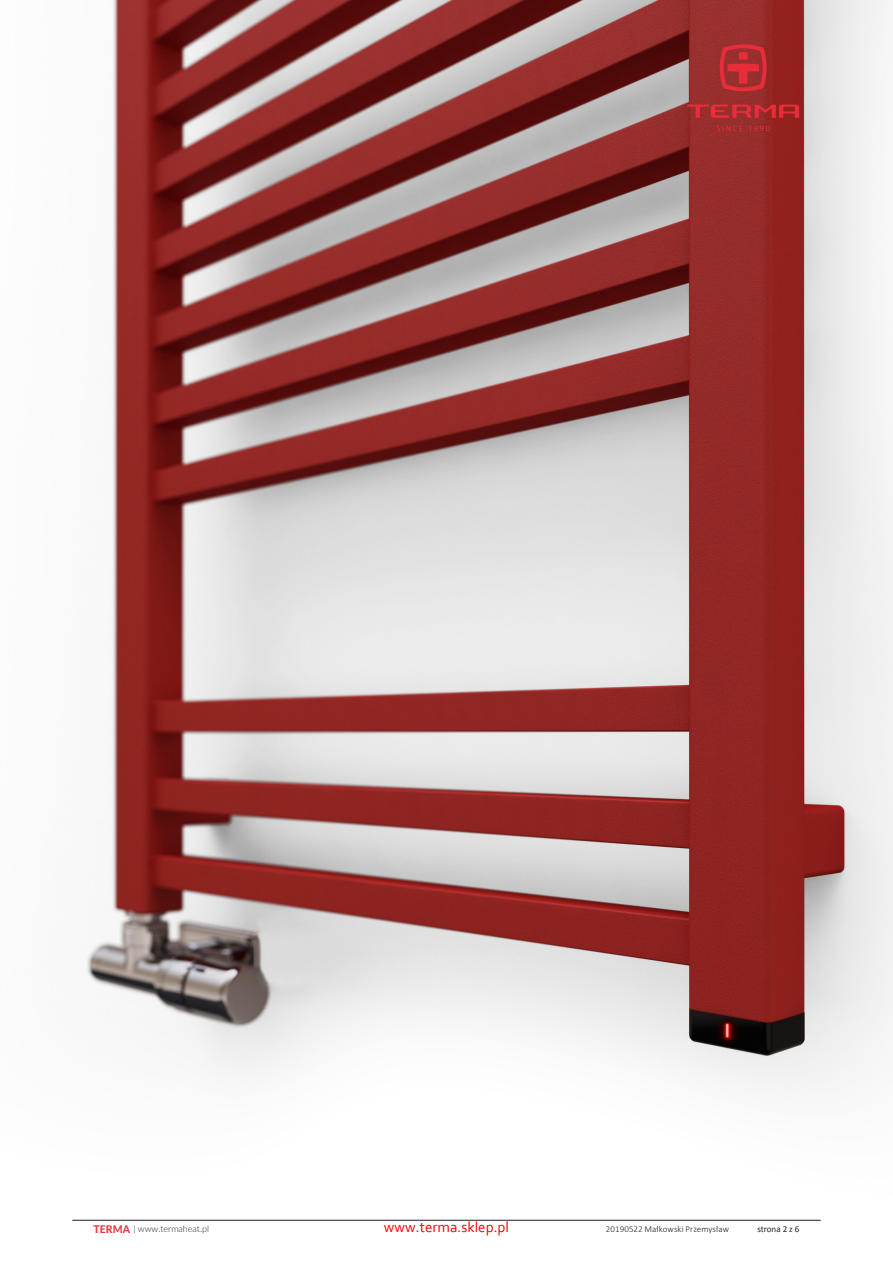
<style>
.page{position:relative;width:893px;height:1263px;background:#fff}
.page>*{position:absolute;margin:0;border:0;box-sizing:border-box;transform-origin:0 0}
.t1{font:15px "Corbel";color:#f00}
.t2{font:300 9px "Calibri";letter-spacing:.01em;color:#231f20}
.t3{font:300 9px "Lato";color:#231f20}
.t4{font:9px "Calibri";color:#231f20}
.s1{font-weight:800;font-size:10.5px;color:#ee3643}
</style>
<div class="page">
<img style="left:72px;top:0;width:821px;height:1220px">
<svg style="left:720px;top:44px;width:46px;height:47px"></svg>
<svg style="left:687px;top:105px;width:112px;height:13px"></svg>
<svg style="left:717px;top:126px;width:25px;height:5px"></svg>
<svg style="left:749px;top:126px;width:21px;height:5px"></svg>
<hr style="left:72px;top:1220px;width:749px;height:1px;background:#231f20">
<p class="t3" style="left:94px;top:1222px;width:117px"><span class="s1">TERMA</span> | www.termaheat.pl</p>
<h1 class="t1" style="left:384px;top:1218px;width:127px">www.terma.sklep.pl</h1>
<p class="t2" style="left:606px;top:1223px;width:125px">20190522 Małkowski Przemysław</p>
<p class="t4" style="left:757px;top:1223px;width:43px">strona 2 z 6</p>
</div>
